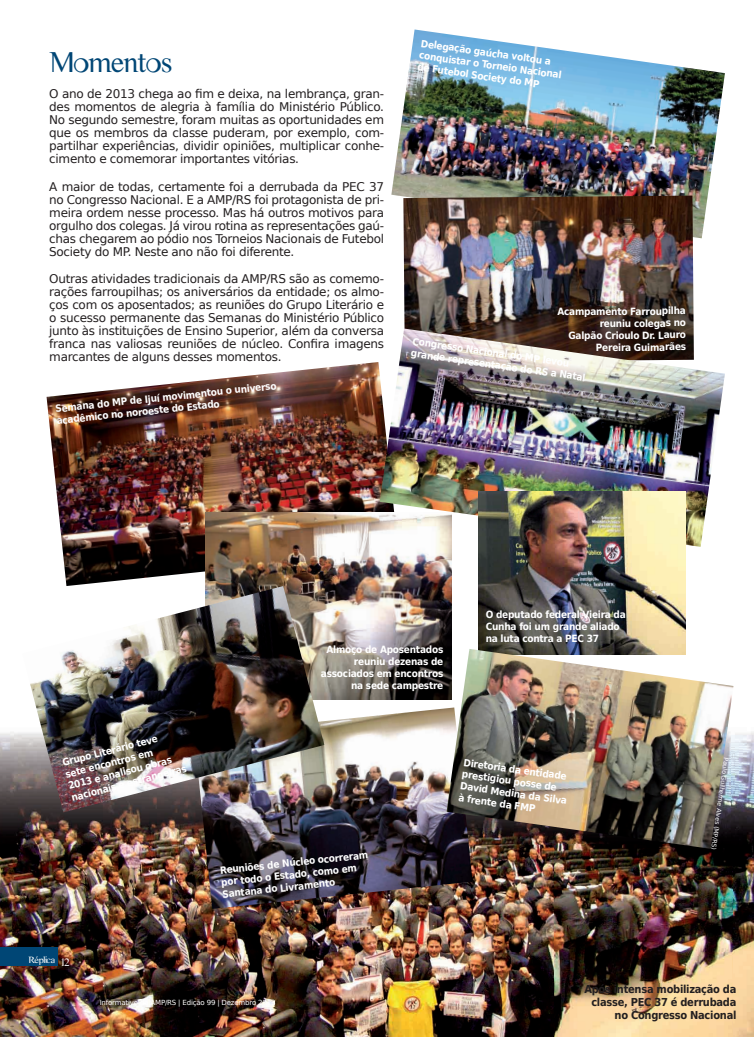
<style>
.page{position:relative;width:754px;height:1037px;background:#fff}
.page>*{position:absolute;margin:0;border:0;box-sizing:border-box;transform-origin:0 0}
.t1{font:30px "CM Tiempo";letter-spacing:-.025em;color:#004675}
.t2{font:12px/13px "DejaVu Sans";letter-spacing:-.025em;color:#231f20;text-align:justify}
.t3{font:700 11px/13.2px "DejaVu Sans Condensed";letter-spacing:-.025em;color:#231f20;text-align:right}
.t4{font:700 10px/12px "DejaVu Sans Condensed";letter-spacing:-.025em;color:#fff}
.t5{font:9.5px "CM Tiempo";letter-spacing:-.05em;color:#fff;scale:1.1 1}
.t6{font:7px "DejaVu Sans";letter-spacing:-.025em;color:#fff}
.t7{font:6.3px "DejaVu Sans";color:#fff}
.s1{font-size:11.2px}
</style>
<div class="page">
<img style="left:0;top:605px;width:753px;height:432px">
<img style="left:28px;top:965px;width:27px;height:1px">
<svg style="left:61px;top:958px;width:9px;height:8px"></svg>
<img style="left:100px;top:999px;width:175px;height:7px">
<img style="left:47px;top:362px;width:333px;height:224px">
<img style="left:391px;top:29px;width:333px;height:209px">
<div style="left:0;top:947px;width:57px;height:18px;background:#004675"></div>
<img style="left:403px;top:196px;width:290px;height:133px">
<img style="left:380px;top:329px;width:344px;height:218px">
<img style="left:478px;top:492px;width:207px;height:157px">
<img style="left:205px;top:512px;width:247px;height:187px">
<img style="left:194px;top:707px;width:278px;height:202px">
<img style="left:22px;top:586px;width:302px;height:226px">
<img style="left:446px;top:649px;width:287px;height:200px">
<h1 class="t1" style="left:49px;top:46px;width:125px">Momentos</h1>
<p class="t2" style="left:49px;top:87px;width:336px">o ano de 2013 chega ao fim e deixa, na lembrança, gran&shy;des momentos de alegria à família do Ministério público. no segundo semestre, foram muitas as oportunidades em que os membros da classe puderam, por exemplo, com&shy;partilhar experiências, dividir opiniões, multiplicar conhe&shy;cimento e comemorar importantes vitórias.</p>
<p class="t2" style="left:49px;top:179px;width:336px">a maior de todas, certamente foi a derrubada da peC 37 no Congresso nacional. e a aMp/rS foi protagonista de pri&shy;meira ordem nesse processo. Mas há outros motivos para orgulho dos colegas. Já virou rotina as representações gaú&shy;chas chegarem ao pódio nos torneios nacionais de Futebol Society do Mp. neste ano não foi diferente.</p>
<p class="t2" style="left:49px;top:272px;width:336px">outras atividades tradicionais da aMp/rS são as comemo&shy;rações farroupilhas; os aniversários da entidade; os almo&shy;ços com os aposentados; as reuniões do Grupo literário e o sucesso permanente das Semanas do Ministério público junto às instituições de ensino Superior, além da conversa franca nas valiosas reuniões de núcleo. Confira imagens marcantes de alguns desses momentos.</p>
<p class="t4" style="left:55px;top:402px;width:224px;rotate:-6deg">Semana do MP de Ijuí movimentou o universo acadêmico no noroeste do Estado</p>
<p class="t4" style="left:422px;top:37px;width:145px;rotate:8deg">Delegação gaúcha voltou a conquistar o Torneio Nacional de Futebol Society do MP</p>
<p class="t4" style="left:557px;top:306px;width:130px;text-align:right;rotate:-1deg">Acampamento Farroupilha reuniu colegas no<br>Galpão Crioulo Dr. Lauro<br>Pereira Guimarães</p>
<p class="t4" style="left:413px;top:335px;width:177px;rotate:8deg">Congresso Nacional do MP levou grande representação do RS a Natal</p>
<p class="t4" style="left:485px;top:608px;width:142px">O deputado federal Vieira da<br>Cunha foi um grande aliado na luta contra a PEC 37</p>
<p class="t4" style="left:61px;top:756px;width:121px;rotate:-14deg">Grupo Literário teve sete encontros em<br>2013 e analisou obras nacionais e estrangeiras</p>
<p class="t4" style="left:321px;top:643px;width:124px;text-align:right">Almoço de Aposentados reuniu dezenas de associados em encontros na sede campestre</p>
<p class="t4" style="left:219px;top:864px;width:150px;rotate:-6deg">Reuniões de Núcleo ocorreram por todo o Estado, como em<br>Santana do Livramento</p>
<p class="t4" style="left:464px;top:756px;width:109px;rotate:8deg">Diretoria da entidade prestigiou posse de<br>David Medina da Silva à frente da FMP</p>
<p class="t7" style="left:731px;top:758px;width:94px;rotate:98deg">paulo Guilherme alves (Mp/rS)</p>
<p class="t5" style="left:28px;top:955px;width:39px">Réplica <span class="s1">12</span></p>
<p class="t6" style="left:100px;top:996px;width:177px">informativo da aMp/rS | edição 99 | dezembro 2013</p>
<p class="t3" style="left:584px;top:982px;width:154px">Após intensa mobilização da classe, PEC 37 é derrubada no Congresso Nacional</p>
</div>
